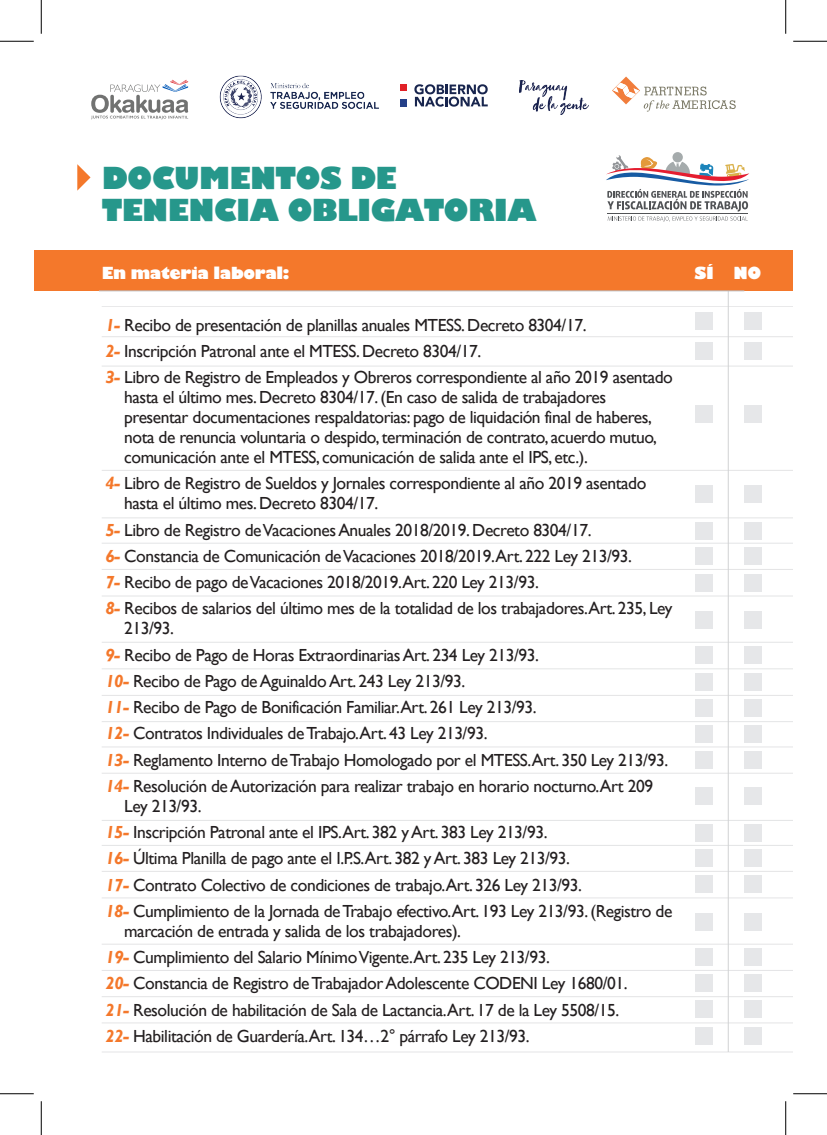
<style>
.page{position:relative;width:827px;height:1135px;background:#fff}
.page>*{position:absolute;margin:0;border:0;box-sizing:border-box;transform-origin:0 0}
.t1{font:800 29.62px/32.5px "Gill Sans";letter-spacing:-.025em;color:#26978b}
.t2{font:17.5px/26.2px "Gill Sans";letter-spacing:-.025em;color:#231f20}
.t3{font:800 16.25px "Gill Sans";letter-spacing:-.025em;color:#fff}
.s1{font-weight:700;font-style:italic;color:#f4782b}
</style>
<div class="page">
<hr style="left:728px;top:280px;width:1px;height:772px;background:#d1d2d4">
<div style="left:34px;top:251px;width:758px;height:40px;background:#f4782b"></div>
<svg style="left:77px;top:164px;width:13px;height:27px"></svg>
<hr style="left:102px;top:336px;width:690px;height:1px;background:#d1d2d4">
<hr style="left:102px;top:306px;width:690px;height:1px;background:#d1d2d4">
<hr style="left:102px;top:366px;width:690px;height:1px;background:#d1d2d4">
<hr style="left:102px;top:470px;width:690px;height:1px;background:#d1d2d4">
<hr style="left:102px;top:518px;width:690px;height:1px;background:#d1d2d4">
<hr style="left:102px;top:543px;width:690px;height:1px;background:#d1d2d4">
<hr style="left:102px;top:569px;width:690px;height:1px;background:#d1d2d4">
<hr style="left:102px;top:596px;width:690px;height:1px;background:#d1d2d4">
<hr style="left:102px;top:642px;width:690px;height:1px;background:#d1d2d4">
<hr style="left:102px;top:669px;width:690px;height:1px;background:#d1d2d4">
<hr style="left:102px;top:695px;width:690px;height:1px;background:#d1d2d4">
<hr style="left:102px;top:721px;width:690px;height:1px;background:#d1d2d4">
<hr style="left:102px;top:747px;width:690px;height:1px;background:#d1d2d4">
<hr style="left:102px;top:773px;width:690px;height:1px;background:#d1d2d4">
<hr style="left:102px;top:820px;width:690px;height:1px;background:#d1d2d4">
<hr style="left:102px;top:845px;width:690px;height:1px;background:#d1d2d4">
<hr style="left:102px;top:871px;width:690px;height:1px;background:#d1d2d4">
<hr style="left:102px;top:898px;width:690px;height:1px;background:#d1d2d4">
<hr style="left:102px;top:944px;width:690px;height:1px;background:#d1d2d4">
<hr style="left:102px;top:970px;width:690px;height:1px;background:#d1d2d4">
<hr style="left:102px;top:996px;width:690px;height:1px;background:#d1d2d4">
<hr style="left:102px;top:1023px;width:690px;height:1px;background:#d1d2d4">
<hr style="left:102px;top:1052px;width:690px;height:1px;background:#d1d2d4">
<div style="left:744px;top:313px;width:17px;height:17px;background:#e6e7e9"></div>
<div style="left:695px;top:313px;width:17px;height:17px;background:#e6e7e9"></div>
<div style="left:744px;top:343px;width:17px;height:17px;background:#e6e7e9"></div>
<div style="left:695px;top:343px;width:17px;height:17px;background:#e6e7e9"></div>
<div style="left:744px;top:406px;width:17px;height:17px;background:#e6e7e9"></div>
<div style="left:695px;top:406px;width:17px;height:17px;background:#e6e7e9"></div>
<div style="left:744px;top:486px;width:17px;height:17px;background:#e6e7e9"></div>
<div style="left:695px;top:486px;width:17px;height:17px;background:#e6e7e9"></div>
<div style="left:744px;top:522px;width:17px;height:17px;background:#e6e7e9"></div>
<div style="left:695px;top:522px;width:17px;height:17px;background:#e6e7e9"></div>
<div style="left:744px;top:547px;width:17px;height:17px;background:#e6e7e9"></div>
<div style="left:695px;top:547px;width:17px;height:17px;background:#e6e7e9"></div>
<div style="left:744px;top:574px;width:17px;height:17px;background:#e6e7e9"></div>
<div style="left:695px;top:574px;width:17px;height:17px;background:#e6e7e9"></div>
<div style="left:744px;top:611px;width:17px;height:17px;background:#e6e7e9"></div>
<div style="left:695px;top:611px;width:17px;height:17px;background:#e6e7e9"></div>
<div style="left:744px;top:646px;width:17px;height:17px;background:#e6e7e9"></div>
<div style="left:695px;top:646px;width:17px;height:17px;background:#e6e7e9"></div>
<div style="left:744px;top:674px;width:17px;height:17px;background:#e6e7e9"></div>
<div style="left:695px;top:674px;width:17px;height:17px;background:#e6e7e9"></div>
<div style="left:744px;top:700px;width:17px;height:17px;background:#e6e7e9"></div>
<div style="left:695px;top:700px;width:17px;height:17px;background:#e6e7e9"></div>
<div style="left:744px;top:725px;width:17px;height:18px;background:#e6e7e9"></div>
<div style="left:695px;top:725px;width:17px;height:18px;background:#e6e7e9"></div>
<div style="left:744px;top:751px;width:17px;height:17px;background:#e6e7e9"></div>
<div style="left:695px;top:751px;width:17px;height:17px;background:#e6e7e9"></div>
<div style="left:744px;top:787px;width:17px;height:17px;background:#e6e7e9"></div>
<div style="left:695px;top:787px;width:17px;height:17px;background:#e6e7e9"></div>
<div style="left:744px;top:824px;width:17px;height:17px;background:#e6e7e9"></div>
<div style="left:695px;top:824px;width:17px;height:17px;background:#e6e7e9"></div>
<div style="left:744px;top:849px;width:17px;height:17px;background:#e6e7e9"></div>
<div style="left:695px;top:849px;width:17px;height:17px;background:#e6e7e9"></div>
<div style="left:744px;top:876px;width:17px;height:17px;background:#e6e7e9"></div>
<div style="left:695px;top:876px;width:17px;height:17px;background:#e6e7e9"></div>
<div style="left:744px;top:913px;width:17px;height:17px;background:#e6e7e9"></div>
<div style="left:695px;top:913px;width:17px;height:17px;background:#e6e7e9"></div>
<div style="left:744px;top:949px;width:17px;height:17px;background:#e6e7e9"></div>
<div style="left:695px;top:949px;width:17px;height:17px;background:#e6e7e9"></div>
<div style="left:744px;top:975px;width:17px;height:17px;background:#e6e7e9"></div>
<div style="left:695px;top:975px;width:17px;height:17px;background:#e6e7e9"></div>
<div style="left:744px;top:1001px;width:17px;height:17px;background:#e6e7e9"></div>
<div style="left:695px;top:1001px;width:17px;height:17px;background:#e6e7e9"></div>
<div style="left:744px;top:1027px;width:17px;height:17px;background:#e6e7e9"></div>
<div style="left:695px;top:1027px;width:17px;height:17px;background:#e6e7e9"></div>
<hr style="left:99px;top:291px;width:645px;height:1px;background:#bcbdc0">
<svg style="left:91px;top:80px;width:97px;height:39px"></svg>
<svg style="left:612px;top:77px;width:123px;height:35px"></svg>
<svg style="left:414px;top:84px;width:74px;height:23px"></svg>
<div style="left:400px;top:84px;width:7px;height:7px;background:#e12127"></div>
<div style="left:400px;top:99px;width:7px;height:8px;background:#244088"></div>
<img style="left:520px;top:80px;width:68px;height:34px">
<img style="left:219px;top:76px;width:160px;height:43px">
<div style="left:672px;top:152px;width:11px;height:10px;background:#a5abac;border-radius:50%"></div>
<svg style="left:606px;top:155px;width:143px;height:67px"></svg>
<hr style="left:607px;top:213px;width:140px;height:1px;background:#515356">
<hr style="left:0;top:41px;width:34px;height:1px;background:#000">
<hr style="left:793px;top:41px;width:34px;height:1px;background:#000">
<hr style="left:0;top:1093px;width:34px;height:1px;background:#000">
<hr style="left:793px;top:1093px;width:34px;height:1px;background:#000">
<hr style="left:41px;top:0;width:1px;height:34px;background:#000">
<hr style="left:41px;top:1101px;width:1px;height:34px;background:#000">
<hr style="left:785px;top:0;width:1px;height:34px;background:#000">
<hr style="left:785px;top:1101px;width:1px;height:34px;background:#000">
<h1 class="t1" style="left:102px;top:164px;width:436px">DOCUMENTOS DE<br>TENENCIA OBLIGATORIA</h1>
<p class="t3" style="left:102px;top:263px;width:189px">En materia laboral:</p>
<p class="t3" style="left:694px;top:263px;width:68px">SÍ NO</p>
<p class="t2" style="left:105px;top:312px;width:569px"><span class="s1">1-</span> Recibo de presentación de planillas anuales MTESS. Decreto 8304/17.<br><span class="s1">2-</span> Inscripción Patronal ante el MTESS. Decreto 8304/17.<br><span class="s1">3-</span> Libro de Registro de Empleados y Obreros correspondiente al año 2019 asentado</p>
<p class="t2" style="left:124px;top:387px;width:534px;line-height:20px">hasta el último mes. Decreto 8304/17. (En caso de salida de trabajadores presentar documentaciones respaldatorias: pago de liquidación final de haberes, nota de renuncia voluntaria o despido, terminación de contrato, acuerdo mutuo, comunicación ante el MTESS, comunicación de salida ante el IPS, etc.).</p>
<p class="t2" style="left:124px;top:474px;width:523px;line-height:20px;text-indent:-19px"><span class="s1">4-</span> Libro de Registro de Sueldos y Jornales correspondiente al año 2019 asentado hasta el último mes. Decreto 8304/17.</p>
<p class="t2" style="left:105px;top:517px;width:568px"><span class="s1">5-</span> Libro de Registro de Vacaciones Anuales 2018/2019. Decreto 8304/17.<br><span class="s1">6-</span> Constancia de Comunicación de Vacaciones 2018/2019.Art. 222 Ley 213/93.<br><span class="s1">7-</span> Recibo de pago de Vacaciones 2018/2019.Art. 220 Ley 213/93.<br><span class="s1">8-</span> Recibos de salarios del último mes de la totalidad de los trabajadores.Art. 235, Ley</p>
<p class="t2" style="left:105px;top:616px;width:564px;text-indent:19px">213/93.<br><span class="s1">9-</span> Recibo de Pago de Horas Extraordinarias Art. 234 Ley 213/93.<br><span class="s1">10-</span> Recibo de Pago de Aguinaldo Art. 243 Ley 213/93.<br><span class="s1">11-</span> Recibo de Pago de Bonificación Familiar.Art. 261 Ley 213/93.<br><span class="s1">12-</span> Contratos Individuales de Trabajo.Art. 43 Ley 213/93.<br><span class="s1">13-</span> Reglamento Interno de Trabajo Homologado por el MTESS.Art. 350 Ley 213/93.<br><span class="s1">14-</span> Resolución de Autorización para realizar trabajo en horario nocturno.Art 209</p>
<p class="t2" style="left:105px;top:793px;width:568px;text-indent:19px">Ley 213/93.<br><span class="s1">15-</span> Inscripción Patronal ante el IPS.Art. 382 y Art. 383 Ley 213/93.<br><span class="s1">16-</span> Última Planilla de pago ante el I.P.S.Art. 382 y Art. 383 Ley 213/93.<br><span class="s1">17-</span> Contrato Colectivo de condiciones de trabajo.Art. 326 Ley 213/93.<br><span class="s1">18-</span> Cumplimiento de la Jornada de Trabajo efectivo.Art. 193 Ley 213/93. (Registro de</p>
<p class="t2" style="left:105px;top:918px;width:523px;text-indent:19px">marcación de entrada y salida de los trabajadores).<br><span class="s1">19-</span> Cumplimiento del Salario Mínimo Vigente.Art. 235 Ley 213/93.<br><span class="s1">20-</span> Constancia de Registro de Trabajador Adolescente CODENI Ley 1680/01.<br><span class="s1">21-</span> Resolución de habilitación de Sala de Lactancia.Art. 17 de la Ley 5508/15.<br><span class="s1">22-</span> Habilitación de Guardería.Art. 134…2° párrafo Ley 213/93.</p>
</div>
